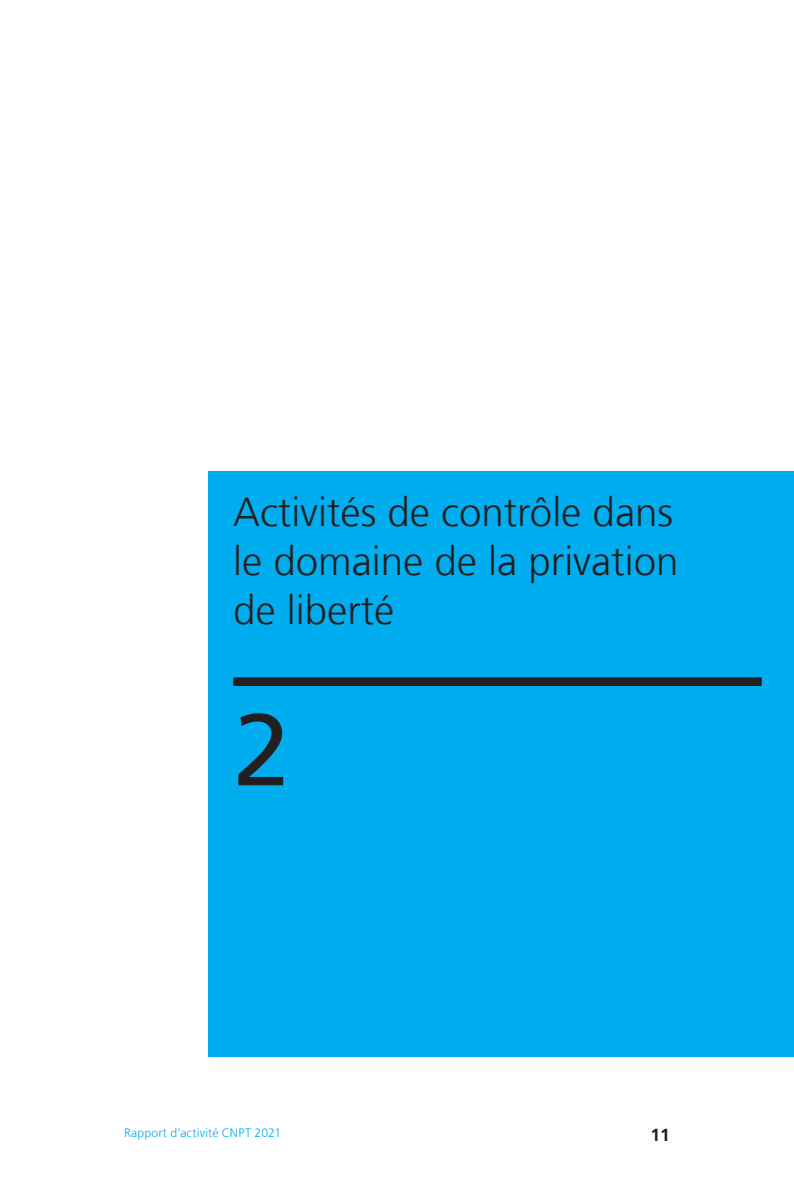
<style>
.page{position:relative;width:794px;height:1191px;background:#fff}
.page>*{position:absolute;margin:0;border:0;box-sizing:border-box;transform-origin:0 0}
.t1{font:101.5px "Frutiger LT Com";color:#231f20}
.t2{font:300 40.25px/49px "Frutiger LT Com";color:#231f20}
.t3{font:700 17.5px "Frutiger LT Com";color:#231f20}
.t4{font:300 12.25px "Frutiger LT Com";letter-spacing:.015em;color:#00aeef}
</style>
<div class="page">
<div style="left:208px;top:471px;width:586px;height:586px;background:#00aeef"></div>
<div style="left:233px;top:677px;width:528px;height:9px;background:#231f20"></div>
<p class="t2" style="left:233px;top:488px;width:447px">Activités de contrôle dans le domaine de la privation de liberté</p>
<h1 class="t1" style="left:233px;top:690px;width:58px">2</h1>
<p class="t4" style="left:124px;top:1125px;width:159px">Rapport d’activité CNPT 2021</p>
<p class="t3" style="left:650px;top:1124px;width:21px">11</p>
</div>
